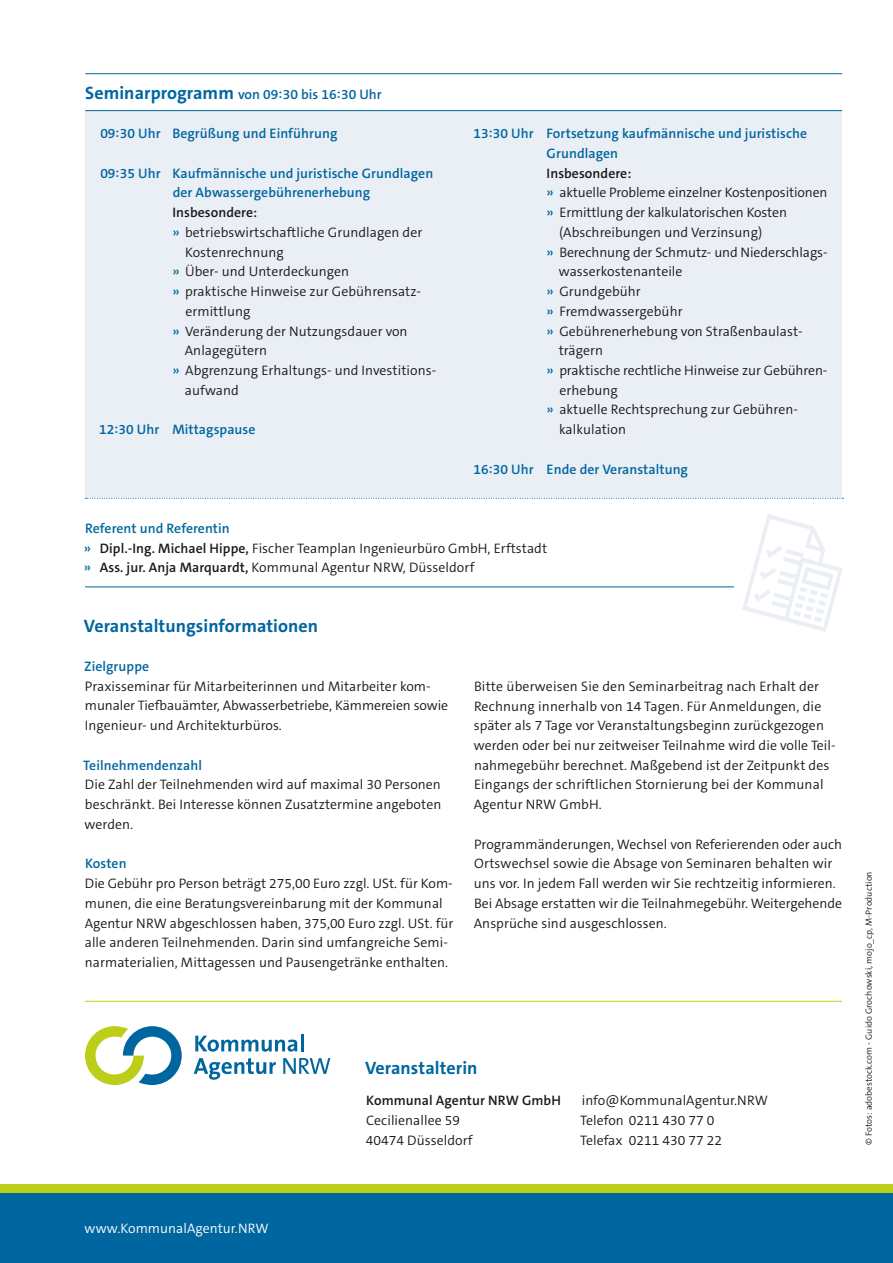
<style>
.page{position:relative;width:893px;height:1263px;background:#fff}
.page>*{position:absolute;margin:0;border:0;box-sizing:border-box;transform-origin:0 0}
.t1{font:700 18px "The Sans C5";letter-spacing:.005em;color:#00669f}
.t2{font:300 13.8px/19.8px "The Sans C5";letter-spacing:.005em;color:#1a171c}
.t3{font:600 13.8px/19.8px "The Sans C5";letter-spacing:.005em;color:#00669f}
.t4{font:600 13.8px "The Sans C5";letter-spacing:.005em;color:#1a171c}
.t5{font:300 13.8px "The Sans C5";letter-spacing:.005em;color:#fff}
.t6{font:300 9px "The Sans C5";letter-spacing:.005em;color:#1a171c}
.s1{font-weight:700;font-size:18px}
.s2{font-weight:600;color:#00669f}
.s3{font-weight:600}
</style>
<div class="page">
<div style="left:0;top:1192px;width:893px;height:71px;background:#00669f"></div>
<div style="left:0;top:1184px;width:893px;height:8px;background:#bdce18"></div>
<div style="left:85px;top:110px;width:757px;height:388px;background:#eaeef5"></div>
<hr style="left:85px;top:73px;width:757px;height:1px;background:#00669f">
<hr style="left:85px;top:110px;width:757px;height:1px;background:#00669f">
<svg style="left:85px;top:498px;width:758px;height:1px"></svg>
<hr style="left:85px;top:586px;width:649px;height:1px;background:#00669f">
<svg style="left:742px;top:514px;width:101px;height:118px"></svg>
<hr style="left:85px;top:1001px;width:757px;height:1px;background:#bdce18">
<svg style="left:195px;top:1036px;width:102px;height:16px"></svg>
<hr style="left:300px;top:1034px;width:3px;height:17px;background:#00669f">
<svg style="left:194px;top:1058px;width:82px;height:22px"></svg>
<svg style="left:283px;top:1058px;width:47px;height:16px"></svg>
<svg style="left:85px;top:1026px;width:97px;height:59px"></svg>
<p class="t3" style="left:85px;top:84px;width:298px"><span class="s1">Seminarprogramm</span> von 09:30 bis 16:30 Uhr</p>
<p class="t3" style="left:100px;top:124px;width:239px">09:30 Uhr Begrüßung und Einführung</p>
<p class="t3" style="left:173px;top:163px;width:262px;text-indent:-72px">09:35 Uhr Kaufmännische und juristische Grundlagen der Abwassergebührenerhebung</p>
<p class="t4" style="left:172px;top:204px;width:86px">Insbesondere:</p>
<p class="t2" style="left:172px;top:222px;width:251px"><span class="s2">»</span> betriebswirtschaftliche Grundlagen der</p>
<p class="t2" style="left:185px;top:242px;width:100px">Kostenrechnung</p>
<p class="t2" style="left:172px;top:262px;width:178px"><span class="s2">»</span> Über- und Unterdeckungen</p>
<p class="t2" style="left:172px;top:282px;width:250px"><span class="s2">»</span> praktische Hinweise zur Gebührensatz-</p>
<p class="t2" style="left:185px;top:301px;width:67px">ermittlung</p>
<p class="t2" style="left:172px;top:321px;width:237px"><span class="s2">»</span> Veränderung der Nutzungsdauer von</p>
<p class="t2" style="left:185px;top:341px;width:84px">Anlagegütern</p>
<p class="t2" style="left:172px;top:360px;width:265px"><span class="s2">»</span> Abgrenzung Erhaltungs- und Investitions-</p>
<p class="t2" style="left:185px;top:380px;width:55px">aufwand</p>
<p class="t3" style="left:99px;top:420px;width:158px">12:30 Uhr Mittagspause</p>
<p class="t3" style="left:547px;top:124px;width:262px;text-indent:-73px">13:30 Uhr Fortsetzung kaufmännische und juristische<br>Grundlagen</p>
<p class="t4" style="left:547px;top:164px;width:86px">Insbesondere:</p>
<p class="t2" style="left:547px;top:183px;width:282px"><span class="s2">»</span> aktuelle Probleme einzelner Kostenpositionen</p>
<p class="t2" style="left:547px;top:203px;width:242px"><span class="s2">»</span> Ermittlung der kalkulatorischen Kosten</p>
<p class="t2" style="left:559px;top:222px;width:205px">(Abschreibungen und Verzinsung)</p>
<p class="t2" style="left:547px;top:242px;width:283px"><span class="s2">»</span> Berechnung der Schmutz- und Niederschlags-</p>
<p class="t2" style="left:559px;top:262px;width:125px">wasserkostenanteile</p>
<p class="t2" style="left:547px;top:282px;width:96px"><span class="s2">»</span> Grundgebühr</p>
<p class="t2" style="left:547px;top:301px;width:137px"><span class="s2">»</span> Fremdwassergebühr</p>
<p class="t2" style="left:547px;top:321px;width:257px"><span class="s2">»</span> Gebührenerhebung von Straßenbaulast-</p>
<p class="t2" style="left:559px;top:341px;width:46px">trägern</p>
<p class="t2" style="left:547px;top:360px;width:282px"><span class="s2">»</span> praktische rechtliche Hinweise zur Gebühren-</p>
<p class="t2" style="left:560px;top:380px;width:60px">erhebung</p>
<p class="t2" style="left:547px;top:400px;width:253px"><span class="s2">»</span> aktuelle Rechtsprechung zur Gebühren-</p>
<p class="t2" style="left:559px;top:420px;width:68px">kalkulation</p>
<p class="t3" style="left:473px;top:459px;width:216px">16:30 Uhr Ende der Veranstaltung</p>
<p class="t2" style="left:84px;top:518px;width:465px"><span class="s2">Referent und Referentin<br>»</span> <span class="s3">Dipl.-Ing. Michael Hippe,</span> Fischer Teamplan Ingenieurbüro GmbH, Erftstadt <span class="s2">»</span> <span class="s3">Ass. jur. Anja Marquardt,</span> Kommunal Agentur NRW, Düsseldorf</p>
<h1 class="t1" style="left:84px;top:614px;width:236px">Veranstaltungsinformationen</h1>
<p class="t3" style="left:84px;top:656px;width:66px">Zielgruppe</p>
<p class="t2" style="left:85px;top:676px;width:365px">Praxisseminar für Mitarbeiterinnen und Mitarbeiter kom&shy;munaler Tiefbauämter, Abwasserbetriebe, Kämmereien sowie<br>Ingenieur- und Architekturbüros.</p>
<p class="t3" style="left:83px;top:755px;width:120px">Teilnehmendenzahl</p>
<p class="t2" style="left:85px;top:775px;width:358px;text-align:justify">Die Zahl der Teilnehmenden wird auf maximal 30 Personen beschränkt. Bei Interesse können Zusatztermine angeboten werden.</p>
<p class="t3" style="left:85px;top:854px;width:43px">Kosten</p>
<p class="t2" style="left:85px;top:874px;width:370px">Die Gebühr pro Person beträgt 275,00 Euro zzgl. USt. für Kom&shy;munen, die eine Beratungsvereinbarung mit der Kommunal Agentur NRW abgeschlossen haben, 375,00 Euro zzgl. USt. für alle anderen Teilnehmenden. Darin sind umfangreiche Semi&shy;narmaterialien, Mittagessen und Pausengetränke enthalten.</p>
<p class="t2" style="left:474px;top:676px;width:364px">Bitte überweisen Sie den Seminarbeitrag nach Erhalt der Rechnung innerhalb von 14 Tagen. Für Anmeldungen, die später als 7 Tage vor Veranstaltungsbeginn zurückgezogen werden oder bei nur zeitweiser Teilnahme wird die volle Teil&shy;nahmegebühr berechnet. Maßgebend ist der Zeitpunkt des Eingangs der schriftlichen Stornierung bei der Kommunal Agentur NRW GmbH.</p>
<p class="t2" style="left:474px;top:834px;width:370px">Programmänderungen, Wechsel von Referierenden oder auch Ortswechsel sowie die Absage von Seminaren behalten wir uns vor. In jedem Fall werden wir Sie rechtzeitig informieren.<br>Bei Absage erstatten wir die Teilnahmegebühr. Weitergehende Ansprüche sind ausgeschlossen.</p>
<h1 class="t1" style="left:365px;top:1056px;width:114px">Veranstalterin</h1>
<p class="t4" style="left:366px;top:1092px;width:196px">Kommunal Agentur NRW GmbH</p>
<p class="t2" style="left:366px;top:1110px;width:108px">Cecilienallee 59<br>40474 Düsseldorf</p>
<p class="t2" style="left:580px;top:1091px;width:189px">info@KommunalAgentur.NRW<br>Telefon 0211 430 77 0<br>Telefax 0211 430 77 22</p>
<p class="t6" style="left:863px;top:1145px;width:275px;rotate:-90deg">© Fotos: adobestock.com - Guido Grochowski, mojo_cp, M-Production</p>
<p class="t5" style="left:85px;top:1219px;width:186px">www.KommunalAgentur.NRW</p>
</div>
